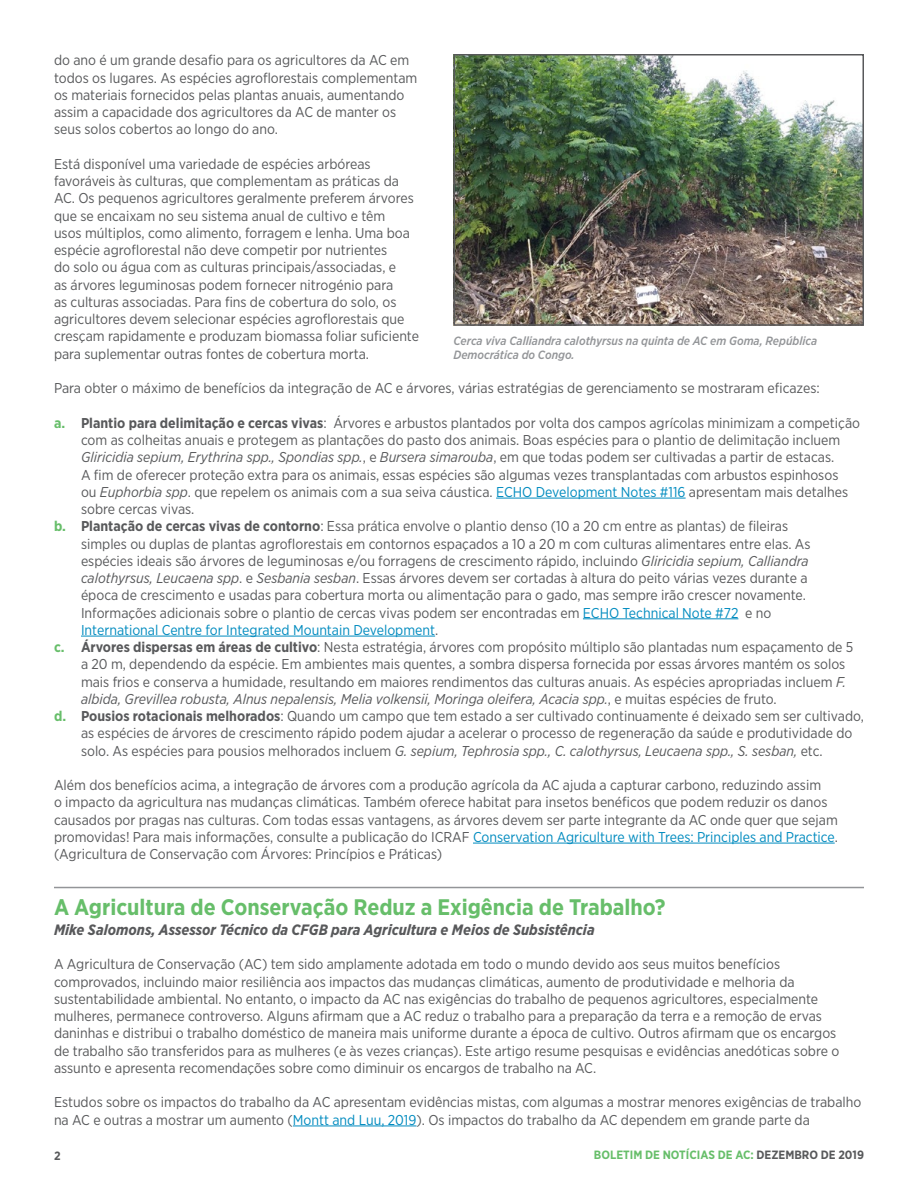
<style>
.page{position:relative;width:918px;height:1188px;background:#fff}
.page>*{position:absolute;margin:0;border:0;box-sizing:border-box;transform-origin:0 0}
.t1{font:700 22.5px "Gotham Narrow";color:#67be6a}
.t2{font:italic 700 15px "Gotham Narrow";color:#58595b}
.t3{font:14.25px/17.2px "Gotham Narrow";color:#58595b}
.t4{font:italic 14.25px "Gotham Narrow";color:#58595b}
.t5{font:14.25px "Gotham Narrow";color:#008bbf}
.t6{font:italic 500 12px/13.5px "Gotham Narrow";color:#939598}
.t7{font:700 12px "Gotham Narrow";color:#67be6a}
.t8{font:700 12px "Gotham Narrow";color:#58595b}
.s1{font-weight:700;color:#67be6a}
.s2{font-weight:700}
.s3{font-style:normal}
.s4{font-style:italic}
.s5{color:#008bbf}
.s6{color:#58595b}
</style>
<div class="page">
<hr style="left:496px;top:498px;width:190px;height:1px;background:#008bbf">
<hr style="left:583px;top:618px;width:155px;height:1px;background:#008bbf">
<hr style="left:81px;top:636px;width:354px;height:1px;background:#008bbf">
<hr style="left:473px;top:843px;width:362px;height:1px;background:#008bbf">
<hr style="left:54px;top:887px;width:810px;height:1px;background:#939598">
<hr style="left:293px;top:1126px;width:123px;height:1px;background:#008bbf">
<img style="left:456px;top:57px;width:405px;height:266px">
<div style="left:453px;top:54px;width:411px;height:272px;border:2px solid #58595b"></div>
<p class="t3" style="left:54px;top:51px;width:365px">do ano é um grande desafio para os agricultores da AC em todos os lugares. As espécies agroflorestais complementam os materiais fornecidos pelas plantas anuais, aumentando assim a capacidade dos agricultores da AC de manter os seus solos cobertos ao longo do ano.</p>
<p class="t3" style="left:54px;top:155px;width:367px">Está disponível uma variedade de espécies arbóreas favoráveis às culturas, que complementam as práticas da AC. Os pequenos agricultores geralmente preferem árvores que se encaixam no seu sistema anual de cultivo e têm<br>usos múltiplos, como alimento, forragem e lenha. Uma boa espécie agroflorestal não deve competir por nutrientes<br>do solo ou água com as culturas principais/associadas, e<br>as árvores leguminosas podem fornecer nitrogénio para<br>as culturas associadas. Para fins de cobertura do solo, os agricultores devem selecionar espécies agroflorestais que cresçam rapidamente e produzam biomassa foliar suficiente para suplementar outras fontes de cobertura morta.</p>
<p class="t3" style="left:54px;top:379px;width:767px">Para obter o máximo de benefícios da integração de AC e árvores, várias estratégias de gerenciamento se mostraram eficazes:</p>
<p class="t3" style="left:54px;top:414px;width:808px"><span class="s1">a.</span> <span class="s2">Plantio para delimitação e cercas vivas</span>: Árvores e arbustos plantados por volta dos campos agrícolas minimizam a competição</p>
<p class="t3" style="left:81px;top:431px;width:761px">com as colheitas anuais e protegem as plantações do pasto dos animais. Boas espécies para o plantio de delimitação incluem</p>
<p class="t4" style="left:81px;top:448px;width:755px">Gliricidia sepium, Erythrina spp., Spondias spp.<span class="s3">, e</span> Bursera simarouba<span class="s3">, em que todas podem ser cultivadas a partir de estacas.</span></p>
<p class="t3" style="left:81px;top:466px;width:759px">A fim de oferecer proteção extra para os animais, essas espécies são algumas vezes transplantadas com arbustos espinhosos</p>
<p class="t3" style="left:81px;top:483px;width:769px">ou <span class="s4">Euphorbia spp</span>. que repelem os animais com a sua seiva cáustica. <span class="s5">ECHO Development Notes #116</span> apresentam mais detalhes</p>
<p class="t3" style="left:81px;top:500px;width:115px">sobre cercas vivas.</p>
<p class="t3" style="left:54px;top:517px;width:736px"><span class="s1">b.</span> <span class="s2">Plantação de cercas vivas de contorno</span>: Essa prática envolve o plantio denso (10 a 20 cm entre as plantas) de fileiras</p>
<p class="t3" style="left:81px;top:535px;width:731px">simples ou duplas de plantas agroflorestais em contornos espaçados a 10 a 20 m com culturas alimentares entre elas. As</p>
<p class="t3" style="left:81px;top:552px;width:729px">espécies ideais são árvores de leguminosas e/ou forragens de crescimento rápido, incluindo <span class="s4">Gliricidia sepium, Calliandra</span></p>
<p class="t3" style="left:81px;top:569px;width:728px"><span class="s4">calothyrsus, Leucaena spp</span>. e <span class="s4">Sesbania sesban</span>. Essas árvores devem ser cortadas à altura do peito várias vezes durante a</p>
<p class="t3" style="left:81px;top:586px;width:726px">época de crescimento e usadas para cobertura morta ou alimentação para o gado, mas sempre irão crescer novamente.</p>
<p class="t3" style="left:81px;top:604px;width:692px">Informações adicionais sobre o plantio de cercas vivas podem ser encontradas em <span class="s5">ECHO Technical Note #72</span> e no</p>
<p class="t5" style="left:81px;top:621px;width:359px">International Centre for Integrated Mountain Development<span class="s6">.</span></p>
<p class="t3" style="left:54px;top:638px;width:801px"><span class="s1">c.</span> <span class="s2">Árvores dispersas em áreas de cultivo</span>: Nesta estratégia, árvores com propósito múltiplo são plantadas num espaçamento de 5</p>
<p class="t3" style="left:81px;top:655px;width:766px">a 20 m, dependendo da espécie. Em ambientes mais quentes, a sombra dispersa fornecida por essas árvores mantém os solos</p>
<p class="t3" style="left:81px;top:673px;width:767px">mais frios e conserva a humidade, resultando em maiores rendimentos das culturas anuais. As espécies apropriadas incluem <span class="s4">F.</span></p>
<p class="t4" style="left:81px;top:690px;width:697px">albida, Grevillea robusta, Alnus nepalensis, Melia volkensii, Moringa oleifera, Acacia spp.<span class="s3">, e muitas espécies de fruto.</span></p>
<p class="t3" style="left:54px;top:707px;width:812px"><span class="s1">d.</span> <span class="s2">Pousios rotacionais melhorados</span>: Quando um campo que tem estado a ser cultivado continuamente é deixado sem ser cultivado,</p>
<p class="t3" style="left:81px;top:724px;width:773px">as espécies de árvores de crescimento rápido podem ajudar a acelerar o processo de regeneração da saúde e produtividade do</p>
<p class="t4" style="left:81px;top:742px;width:743px"><span class="s3">solo. As espécies para pousios melhorados incluem</span> G. sepium, Tephrosia spp., C. calothyrsus, Leucaena spp., S. sesban, <span class="s3">etc.</span></p>
<p class="t3" style="left:54px;top:776px;width:785px">Além dos benefícios acima, a integração de árvores com a produção agrícola da AC ajuda a capturar carbono, reduzindo assim<br>o impacto da agricultura nas mudanças climáticas. Também oferece habitat para insetos benéficos que podem reduzir os danos causados por pragas nas culturas. Com todas essas vantagens, as árvores devem ser parte integrante da AC onde quer que sejam promovidas! Para mais informações, consulte a publicação do ICRAF <span class="s5">Conservation Agriculture with Trees: Principles and Practice</span>. (Agricultura de Conservação com Árvores: Princípios e Práticas)</p>
<h1 class="t1" style="left:54px;top:893px;width:613px">A Agricultura de Conservação Reduz a Exigência de Trabalho?</h1>
<p class="t2" style="left:54px;top:920px;width:542px">Mike Salomons, Assessor Técnico da CFGB para Agricultura e Meios de Subsistência</p>
<p class="t3" style="left:54px;top:955px;width:787px">A Agricultura de Conservação (AC) tem sido amplamente adotada em todo o mundo devido aos seus muitos benefícios comprovados, incluindo maior resiliência aos impactos das mudanças climáticas, aumento de produtividade e melhoria da sustentabilidade ambiental. No entanto, o impacto da AC nas exigências do trabalho de pequenos agricultores, especialmente mulheres, permanece controverso. Alguns afirmam que a AC reduz o trabalho para a preparação da terra e a remoção de ervas daninhas e distribui o trabalho doméstico de maneira mais uniforme durante a época de cultivo. Outros afirmam que os encargos de trabalho são transferidos para as mulheres (e às vezes crianças). Este artigo resume pesquisas e evidências anedóticas sobre o assunto e apresenta recomendações sobre como diminuir os encargos de trabalho na AC.</p>
<p class="t3" style="left:54px;top:1093px;width:809px">Estudos sobre os impactos do trabalho da AC apresentam evidências mistas, com algumas a mostrar menores exigências de trabalho na AC e outras a mostrar um aumento (<span class="s5">Montt and Luu, 2019</span>). Os impactos do trabalho da AC dependem em grande parte da</p>
<p class="t6" style="left:453px;top:334px;width:365px">Cerca viva Calliandra calothyrsus na quinta de AC em Goma, República<br>Democrática do Congo.</p>
<p class="t8" style="left:54px;top:1148px;width:8px">2</p>
<p class="t7" style="left:594px;top:1147px;width:272px">BOLETIM DE NOTÍCIAS DE AC: <span class="s6">DEZEMBRO DE 2019</span></p>
</div>
